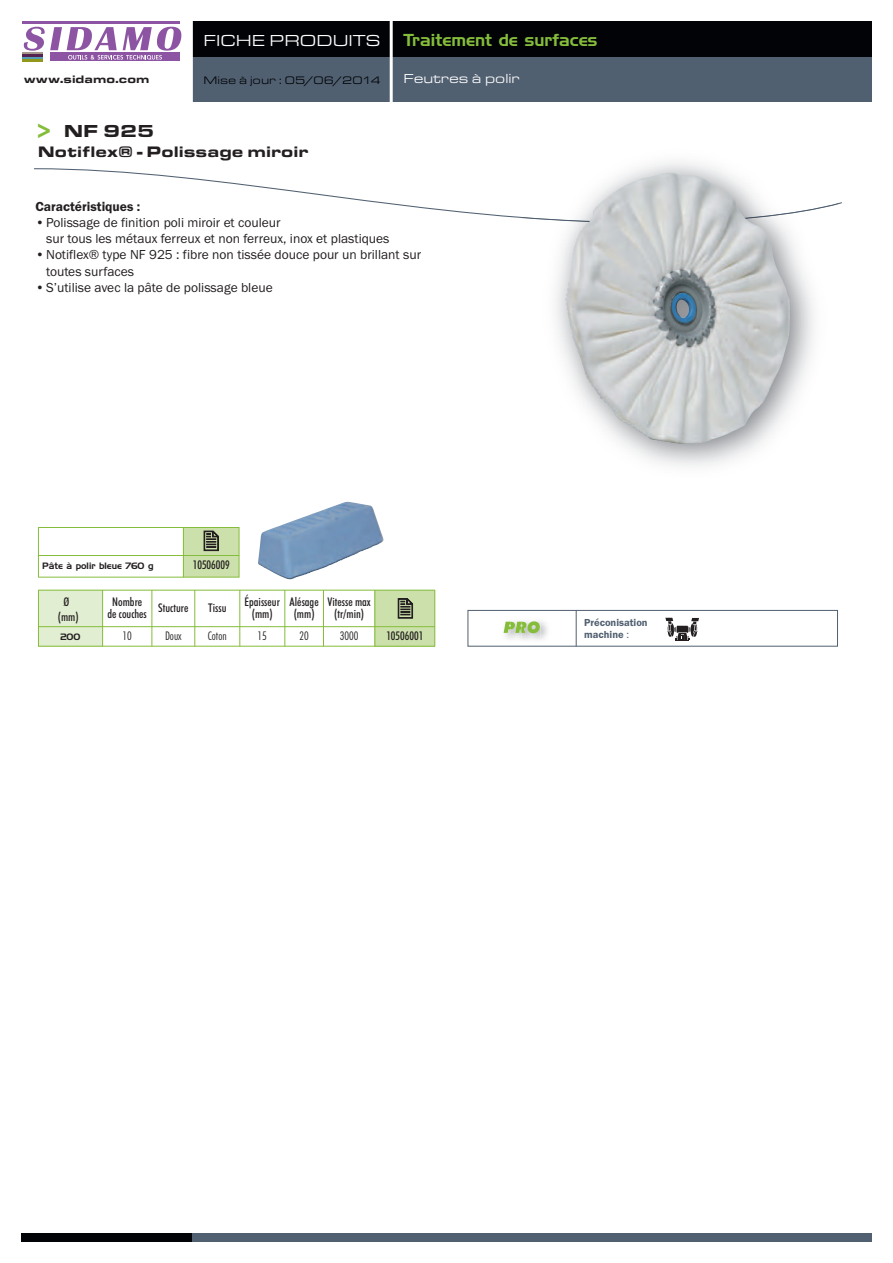
<style>
.page{position:relative;width:893px;height:1263px;background:#fff}
.page>*{position:absolute;margin:0;border:0;box-sizing:border-box;transform-origin:0 0}
.t1{font:18px "Eurostar Black Extended";color:#231f20}
.t2{font:16.8px "Handel Gothic BT";color:#85bd3b}
.t3{font:16.5px "Eurostar Regular Extended";color:#fff}
.t4{font:15.75px "Eurostar Black Extended";color:#231f20}
.t5{font:13.5px/16.2px "Franklin Gothic";color:#231f20}
.t6{font:600 13.5px "Franklin Gothic";color:#231f20}
.t7{font:13.5px "Eurostar Regular Extended";color:#fff}
.t8{font:500 condensed 12px/12px "Futura BT";color:#231f20;text-align:center}
.t9{font:300 condensed 12px "Futura BT";color:#231f20}
.t10{font:11.25px "Eurostar Regular Extended";color:#010307}
.t11{font:11.25px "Eurostar Black Extended";color:#231f20}
.t12{font:600 10.5px/12px "Franklin Gothic";color:#516071}
.t13{font:9px "Handel Gothic BT";color:#231f20}
.s1{font-size:27px;color:#85bd3b}
.s2{font-weight:400}
</style>
<div class="page">
<div style="left:191px;top:21px;width:681px;height:47px;background:#010307"></div>
<div style="left:191px;top:57px;width:681px;height:45px;background:#516071"></div>
<hr style="left:390px;top:21px;width:3px;height:81px;background:#fff">
<hr style="left:190px;top:21px;width:3px;height:81px;background:#fff">
<svg style="left:34px;top:168px;width:808px;height:50px"></svg>
<img style="left:503px;top:631px;width:7px;height:8px">
<img style="left:510px;top:621px;width:38px;height:19px">
<img style="left:522px;top:633px;width:7px;height:7px">
<svg style="left:504px;top:621px;width:36px;height:12px"></svg>
<div style="left:468px;top:610px;width:370px;height:36px;border:1px solid #516071"></div>
<hr style="left:576px;top:610px;width:1px;height:36px;background:#516071">
<svg style="left:665px;top:618px;width:34px;height:23px"></svg>
<div style="left:191px;top:1233px;width:681px;height:9px;background:#516071"></div>
<div style="left:21px;top:1233px;width:170px;height:9px;background:#010307"></div>
<img style="left:555px;top:224px;width:259px;height:243px">
<img style="left:521px;top:162px;width:318px;height:41px">
<img style="left:521px;top:203px;width:318px;height:19px">
<img style="left:574px;top:173px;width:216px;height:251px">
<img style="left:258px;top:502px;width:126px;height:77px">
<div style="left:38px;top:590px;width:65px;height:37px;background:#e2eed2"></div>
<div style="left:375px;top:590px;width:60px;height:37px;background:#cce0ab"></div>
<svg style="left:398px;top:598px;width:15px;height:20px"></svg>
<div style="left:38px;top:627px;width:65px;height:19px;background:#e2eed2"></div>
<div style="left:375px;top:627px;width:60px;height:19px;background:#cce0ab"></div>
<hr style="left:38px;top:590px;width:1px;height:56px;background:#85bd3b">
<hr style="left:102px;top:590px;width:1px;height:56px;background:#85bd3b">
<hr style="left:152px;top:590px;width:1px;height:56px;background:#85bd3b">
<hr style="left:195px;top:590px;width:1px;height:56px;background:#85bd3b">
<hr style="left:240px;top:590px;width:1px;height:56px;background:#85bd3b">
<hr style="left:285px;top:590px;width:1px;height:56px;background:#85bd3b">
<hr style="left:323px;top:590px;width:1px;height:56px;background:#85bd3b">
<hr style="left:375px;top:590px;width:1px;height:56px;background:#85bd3b">
<hr style="left:435px;top:590px;width:1px;height:56px;background:#85bd3b">
<hr style="left:38px;top:590px;width:397px;height:1px;background:#85bd3b">
<hr style="left:38px;top:626px;width:397px;height:1px;background:#85bd3b">
<hr style="left:38px;top:646px;width:397px;height:1px;background:#85bd3b">
<div style="left:183px;top:527px;width:56px;height:28px;background:#cce0ab"></div>
<svg style="left:204px;top:531px;width:15px;height:20px"></svg>
<div style="left:183px;top:555px;width:56px;height:22px;background:#cce0ab"></div>
<hr style="left:38px;top:527px;width:1px;height:50px;background:#85bd3b">
<hr style="left:183px;top:527px;width:1px;height:50px;background:#85bd3b">
<hr style="left:239px;top:527px;width:1px;height:50px;background:#85bd3b">
<hr style="left:38px;top:527px;width:201px;height:1px;background:#85bd3b">
<hr style="left:38px;top:555px;width:201px;height:1px;background:#85bd3b">
<hr style="left:38px;top:577px;width:201px;height:1px;background:#85bd3b">
<hr style="left:23px;top:22px;width:157px;height:2px;background:#8c54a2">
<div style="left:50px;top:53px;width:130px;height:8px;background:#8c54a2"></div>
<svg style="left:23px;top:27px;width:158px;height:33px"></svg>
<hr style="left:23px;top:53px;width:20px;height:2px;background:#a5978a">
<hr style="left:23px;top:55px;width:20px;height:2px;background:#552350">
<hr style="left:23px;top:57px;width:20px;height:2px;background:#539db5">
<hr style="left:23px;top:59px;width:20px;height:2px;background:#92991a">
<p class="t11" style="left:24px;top:72px;width:127px">www.sidamo.com</p>
<p class="t3" style="left:203px;top:30px;width:178px">FICHE PRODUITS</p>
<p class="t10" style="left:203px;top:73px;width:179px">Mise à jour : 05/06/2014</p>
<h1 class="t1" style="left:31px;top:120px;width:125px"><span class="s1">&gt;</span> NF 925</h1>
<p class="t4" style="left:38px;top:142px;width:272px">Notiflex® - Polissage miroir</p>
<p class="t2" style="left:403px;top:30px;width:196px">Traitement de surfaces</p>
<p class="t7" style="left:403px;top:71px;width:118px">Feutres à polir</p>
<p class="t6" style="left:36px;top:198px;width:106px">Caractéristiques :</p>
<p class="t5" style="left:46px;top:214px;width:345px;text-indent:-11px">•Polissage de finition poli miroir et couleur<br>sur tous les métaux ferreux et non ferreux, inox et plastiques</p>
<p class="t5" style="left:46px;top:247px;width:377px;text-indent:-11px">•Notiflex® type NF 925 : fibre non tissée douce pour un brillant sur toutes surfaces</p>
<p class="t5" style="left:36px;top:279px;width:239px">•S’utilise avec la pâte de polissage bleue</p>
<p class="t13" style="left:42px;top:560px;width:113px">Pâte à polir bleue 760 g</p>
<p class="t8" style="left:193px;top:559px;width:38px">10506009</p>
<p class="t8" style="left:58px;top:594px;width:22px;line-height:15px">Ø (mm)</p>
<p class="t8" style="left:108px;top:595px;width:41px">Nombre de couches</p>
<p class="t8" style="left:158px;top:601px;width:32px">Stucture</p>
<p class="t8" style="left:208px;top:601px;width:20px">Tissu</p>
<p class="t8" style="left:245px;top:595px;width:37px">Épaisseur (mm)</p>
<p class="t8" style="left:290px;top:595px;width:31px">Alésage (mm)</p>
<p class="t8" style="left:327px;top:595px;width:45px">Vitesse max (tr/min)</p>
<p class="t13" style="left:61px;top:631px;width:22px">200</p>
<p class="t9" style="left:123px;top:629px;width:11px">10</p>
<p class="t9" style="left:165px;top:629px;width:18px">Doux</p>
<p class="t9" style="left:208px;top:629px;width:20px">Coton</p>
<p class="t9" style="left:258px;top:629px;width:11px">15</p>
<p class="t9" style="left:299px;top:629px;width:11px">20</p>
<p class="t9" style="left:340px;top:629px;width:20px">3000</p>
<p class="t8" style="left:386px;top:630px;width:38px">10506001</p>
<p class="t12" style="left:584px;top:616px;width:65px">Préconisation machine <span class="s2">:</span></p>
</div>
